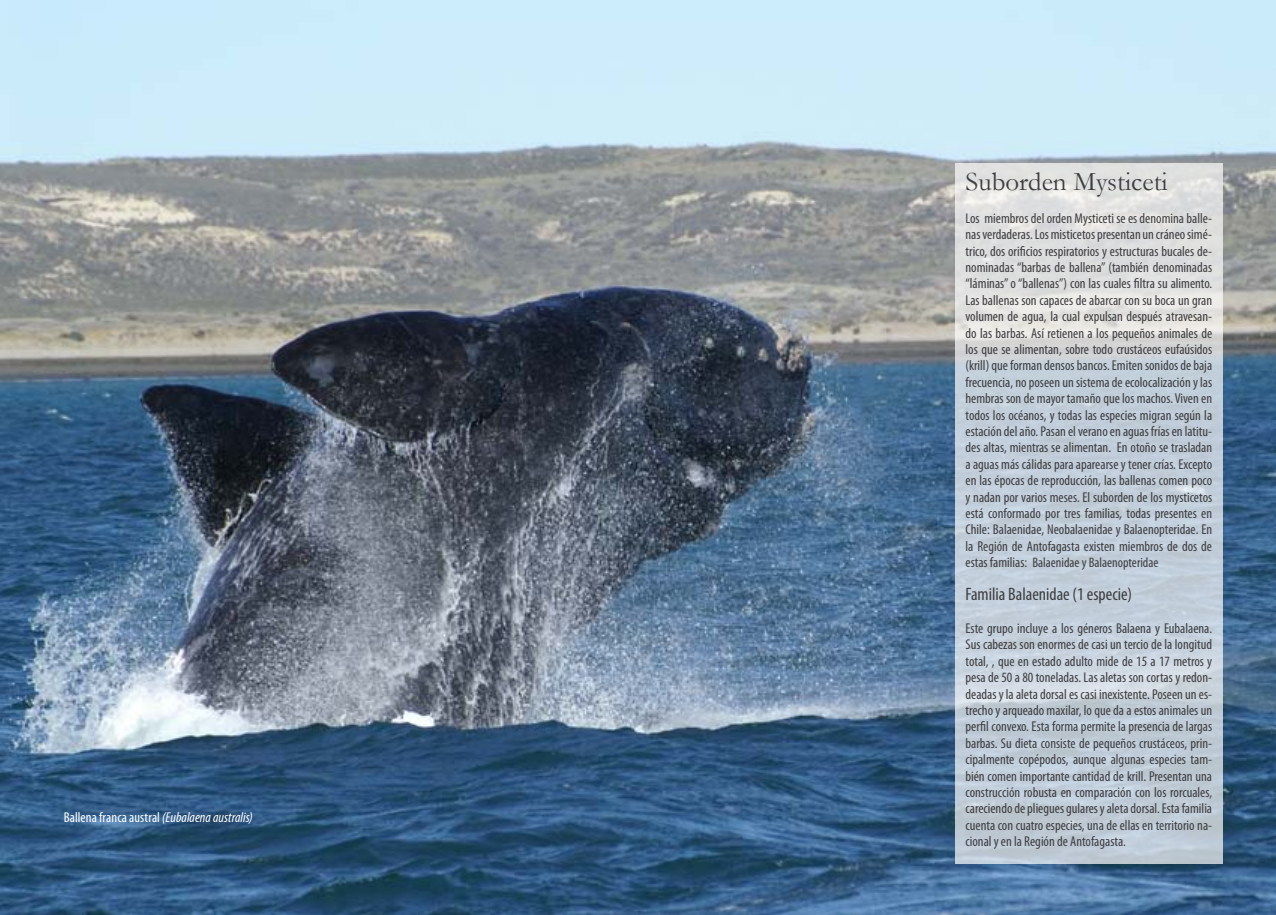
<style>
.page{position:relative;width:1276px;height:915px;background:#fff}
.page>*{position:absolute;margin:0;border:0;box-sizing:border-box;transform-origin:0 0}
.t1{font:27px "Garamond";color:#3e3d40}
.t2{font:condensed 18px "Myriad Pro";color:#3e3d40}
.t3{font:condensed 14.25px/16.4px "Myriad Pro";color:#3e3d40;text-align:justify}
.t4{font:condensed 14.25px "Myriad Pro";letter-spacing:.005em;color:#fff}
.t5{font:condensed 13.8px "Myriad Pro";color:#3e3d40}
.s1{font-style:italic}
.s2{font-size:14.25px}
</style>
<div class="page">
<img style="left:0;top:0;width:1276px;height:914px">
<svg style="left:955px;top:163px;width:267px;height:700px;background:#cad3db"></svg>
<p class="t4" style="left:64px;top:808px;width:190px">Ballena franca austral <span class="s1">(Eubalaena australis)</span></p>
<h1 class="t1" style="left:965px;top:165px;width:204px">Suborden Mysticeti</h1>
<p class="t3" style="left:965px;top:210px;width:248px">Los miembros del orden Mysticeti se es denomina balle&shy;nas verdaderas. Los misticetos presentan un cráneo simé&shy;trico, dos orificios respiratorios y estructuras bucales de&shy;nominadas “barbas de ballena” (también denominadas “láminas” o “ballenas”) con las cuales filtra su alimento.<br>Las ballenas son capaces de abarcar con su boca un gran volumen de agua, la cual expulsan después atravesan&shy;do las barbas. Así retienen a los pequeños animales de los que se alimentan, sobre todo crustáceos eufaúsidos (krill) que forman densos bancos. Emiten sonidos de baja frecuencia, no poseen un sistema de ecolocalización y las hembras son de mayor tamaño que los machos. Viven en todos los océanos, y todas las especies migran según la estación del año. Pasan el verano en aguas frías en latitu&shy;des altas, mientras se alimentan. En otoño se trasladan a aguas más cálidas para aparearse y tener crías. Excepto en las épocas de reproducción, las ballenas comen poco y nadan por varios meses. El suborden de los mysticetos está conformado por tres familias, todas presentes en Chile: Balaenidae, Neobalaenidae y Balaenopteridae. En la Región de Antofagasta existen miembros de dos de</p>
<p class="t5" style="left:965px;top:554px;width:194px"><span class="s2">estas familias:</span> Balaenidae y Balaenopteridae</p>
<p class="t2" style="left:965px;top:583px;width:168px">Familia Balaenidae (1 especie)</p>
<p class="t3" style="left:965px;top:619px;width:248px">Este grupo incluye a los géneros Balaena y Eubalaena.<br>Sus cabezas son enormes de casi un tercio de la longitud total, , que en estado adulto mide de 15 a 17 metros y pesa de 50 a 80 toneladas. Las aletas son cortas y redon&shy;deadas y la aleta dorsal es casi inexistente. Poseen un es&shy;trecho y arqueado maxilar, lo que da a estos animales un perfil convexo. Esta forma permite la presencia de largas barbas. Su dieta consiste de pequeños crustáceos, prin&shy;cipalmente copépodos, aunque algunas especies tam&shy;bién comen importante cantidad de krill. Presentan una construcción robusta en comparación con los rorcuales, careciendo de pliegues gulares y aleta dorsal. Esta familia cuenta con cuatro especies, una de ellas en territorio na&shy;cional y en la Región de Antofagasta.</p>
</div>
